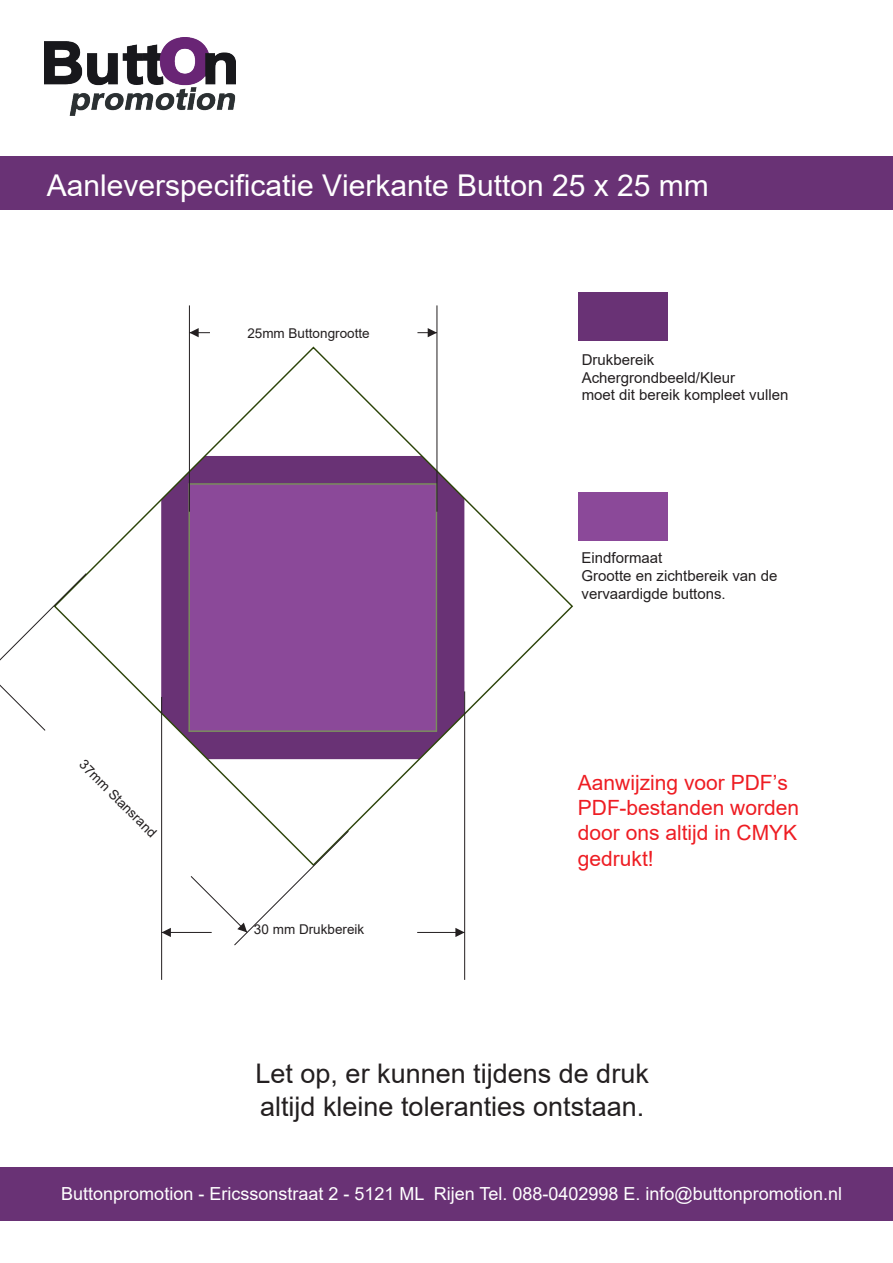
<style>
.page{position:relative;width:893px;height:1263px;background:#fff}
.page>*{position:absolute;margin:0;border:0;box-sizing:border-box;transform-origin:0 0}
.t1{font:30px "Arial";color:#fff}
.t2{font:27px/32.4px "Arial";color:#231f20}
.t3{font:21px/25.3px "Arial";color:#ee1d23}
.t4{font:18px "Arial";color:#fff}
.t5{font:15px/18px "Arial";color:#231f20}
.t6{font:13.5px "Arial";color:#231f20}
</style>
<div class="page">
<svg style="left:87px;top:345px;width:486px;height:522px"></svg>
<hr style="left:464px;top:691px;width:1px;height:289px;background:#231f20">
<hr style="left:161px;top:697px;width:1px;height:283px;background:#231f20">
<hr style="left:417px;top:932px;width:48px;height:1px;background:#231f20">
<svg style="left:455px;top:928px;width:10px;height:9px"></svg>
<hr style="left:162px;top:932px;width:50px;height:1px;background:#231f20">
<svg style="left:162px;top:928px;width:9px;height:9px"></svg>
<hr style="left:437px;top:305px;width:1px;height:207px;background:#231f20">
<hr style="left:189px;top:305px;width:1px;height:207px;background:#231f20">
<svg style="left:417px;top:328px;width:20px;height:9px"></svg>
<svg style="left:189px;top:328px;width:21px;height:9px"></svg>
<svg style="left:191px;top:831px;width:158px;height:114px"></svg>
<svg style="left:0;top:573px;width:87px;height:158px"></svg>
<div style="left:0;top:1167px;width:893px;height:53px;background:#693275"></div>
<div style="left:0;top:156px;width:893px;height:54px;background:#693275"></div>
<div style="left:578px;top:292px;width:90px;height:48px;background:#693275"></div>
<div style="left:578px;top:492px;width:89px;height:48px;background:#8b4999"></div>
<img style="left:44px;top:37px;width:192px;height:78px">
<h1 class="t1" style="left:47px;top:165px;width:663px">Aanleverspecificatie Vierkante Button 25 x 25 mm</h1>
<p class="t6" style="left:88px;top:755px;width:104px;rotate:45deg">37mm Stansrand</p>
<p class="t6" style="left:247px;top:324px;width:124px">25mm Buttongrootte</p>
<p class="t6" style="left:254px;top:920px;width:112px">30 mm Drukbereik</p>
<p class="t5" style="left:582px;top:350px;width:208px">Drukbereik<br>Achergrondbeeld/Kleur<br>moet dit bereik kompleet vullen</p>
<p class="t5" style="left:582px;top:549px;width:197px">Eindformaat<br>Grootte en zichtbereik van de vervaardigde buttons.</p>
<h3 class="t3" style="left:578px;top:769px;width:223px">Aanwijzing voor PDF’s<br>PDF-bestanden worden door ons altijd in CMYK gedrukt!</h3>
<h2 class="t2" style="left:256px;top:1057px;width:395px">Let op, er kunnen tijdens de druk altijd kleine toleranties ontstaan.</h2>
<p class="t4" style="left:61px;top:1181px;width:782px">Buttonpromotion - Ericssonstraat 2 - 5121 ML Rijen Tel. 088-0402998 E. info@buttonpromotion.nl</p>
</div>
